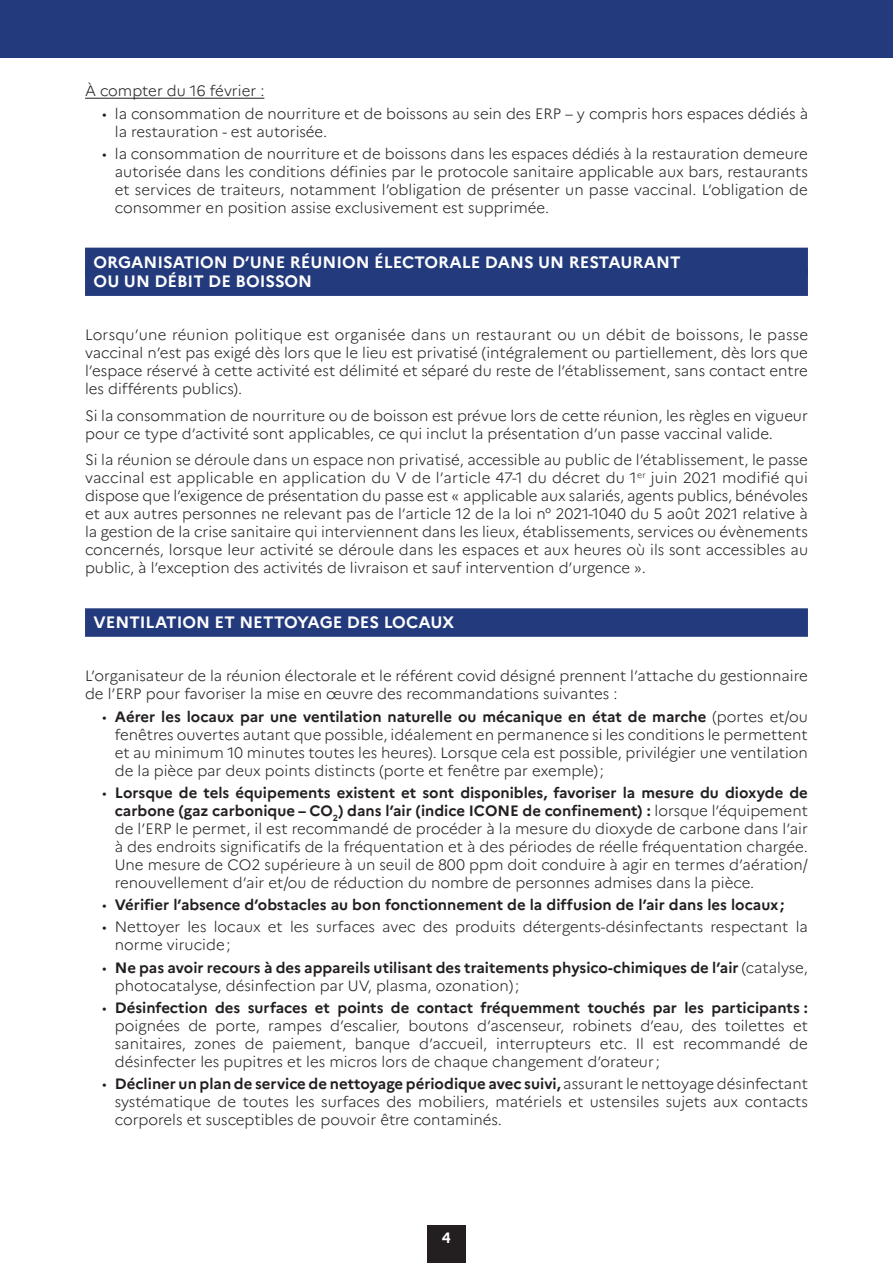
<style>
.page{position:relative;width:893px;height:1263px;background:#fff}
.page>*{position:absolute;margin:0;border:0;box-sizing:border-box;transform-origin:0 0}
.TITRE_PARTIE{font:700 16.5px "Marianne";color:#fff}
.Texte{font:300 15px/18px "Marianne";color:#231f20;text-align:justify}
.t1{font:700 15px/18px "Marianne";color:#231f20}
.t2{font:700 15px "Marianne";color:#fff}
.s1{font-weight:700}
.s2{font-weight:300}
</style>
<div class="page">
<div style="left:427px;top:1225px;width:39px;height:38px;background:#231f20"></div>
<div style="left:0;top:0;width:893px;height:57px;background:#233b7d"></div>
<hr style="left:85px;top:98px;width:179px;height:1px;background:#231f20">
<div style="left:85px;top:248px;width:723px;height:28px;background:#233b7d"></div>
<div style="left:85px;top:267px;width:723px;height:29px;background:#233b7d"></div>
<div style="left:85px;top:608px;width:723px;height:29px;background:#233b7d"></div>
<p class="Texte" style="left:85px;top:82px;width:181px">À compter du 16 février :</p>
<p class="Texte" style="left:115px;top:104px;width:695px;text-indent:-13px">• la consommation de nourriture et de boissons au sein des ERP – y compris hors espaces dédiés à la restauration - est autorisée.</p>
<p class="Texte" style="left:115px;top:144px;width:695px;text-indent:-13px">• la consommation de nourriture et de boissons dans les espaces dédiés à la restauration demeure autorisée dans les conditions définies par le protocole sanitaire applicable aux bars, restaurants et services de traiteurs, notamment l’obligation de présenter un passe vaccinal. L’obligation de consommer en position assise exclusivement est supprimée.</p>
<p class="TITRE_PARTIE" style="left:94px;top:252px;width:589px">ORGANISATION D’UNE RÉUNION ÉLECTORALE DANS UN RESTAURANT</p>
<p class="TITRE_PARTIE" style="left:94px;top:271px;width:220px">OU UN DÉBIT DE BOISSON</p>
<p class="Texte" style="left:85px;top:326px;width:725px">Lorsqu’une réunion politique est organisée dans un restaurant ou un débit de boissons, le passe vaccinal n’est pas exigé dès lors que le lieu est privatisé (intégralement ou partiellement, dès lors que l’espace réservé à cette activité est délimité et séparé du reste de l’établissement, sans contact entre les différents publics).</p>
<p class="Texte" style="left:85px;top:407px;width:724px">Si la consommation de nourriture ou de boisson est prévue lors de cette réunion, les règles en vigueur pour ce type d’activité sont applicables, ce qui inclut la présentation d’un passe vaccinal valide.</p>
<p class="Texte" style="left:85px;top:451px;width:725px">Si la réunion se déroule dans un espace non privatisé, accessible au public de l’établissement, le passe vaccinal est applicable en application du V de l’article 47-1 du décret du 1<sup>er</sup> juin 2021 modifié qui dispose que l’exigence de présentation du passe est « applicable aux salariés, agents publics, bénévoles et aux autres personnes ne relevant pas de l’article 12 de la loi n° 2021-1040 du 5 août 2021 relative à la gestion de la crise sanitaire qui interviennent dans les lieux, établissements, services ou évènements concernés, lorsque leur activité se déroule dans les espaces et aux heures où ils sont accessibles au public, à l’exception des activités de livraison et sauf intervention d’urgence ».</p>
<p class="TITRE_PARTIE" style="left:94px;top:612px;width:362px">VENTILATION ET NETTOYAGE DES LOCAUX</p>
<p class="Texte" style="left:85px;top:667px;width:724px">L’organisateur de la réunion électorale et le référent covid désigné prennent l’attache du gestionnaire de l’ERP pour favoriser la mise en œuvre des recommandations suivantes :</p>
<p class="Texte" style="left:115px;top:707px;width:695px;text-indent:-13px">• <span class="s1">Aérer les locaux par une ventilation naturelle ou mécanique en état de marche</span> (portes et/ou fenêtres ouvertes autant que possible, idéalement en permanence si les conditions le permettent et au minimum 10 minutes toutes les heures). Lorsque cela est possible, privilégier une ventilation de la pièce par deux points distincts (porte et fenêtre par exemple);</p>
<p class="Texte" style="left:115px;top:783px;width:695px;text-indent:-13px">• <span class="s1">Lorsque de tels équipements existent et sont disponibles, favoriser la mesure du dioxyde de carbone (gaz carbonique – CO</span><sub>2</sub><span class="s1">) dans l’air (indice ICONE de confinement) :</span> lorsque l’équipement de l’ERP le permet, il est recommandé de procéder à la mesure du dioxyde de carbone dans l’air à des endroits significatifs de la fréquentation et à des périodes de réelle fréquentation chargée.<br>Une mesure de CO2 supérieure à un seuil de 800 ppm doit conduire à agir en termes d’aération/ renouvellement d’air et/ou de réduction du nombre de personnes admises dans la pièce.</p>
<p class="t1" style="left:102px;top:896px;width:684px"><span class="s2">•</span> Vérifier l’absence d’obstacles au bon fonctionnement de la diffusion de l’air dans les locaux;</p>
<p class="Texte" style="left:115px;top:918px;width:695px;text-indent:-13px">• Nettoyer les locaux et les surfaces avec des produits détergents-désinfectants respectant la norme virucide;</p>
<p class="t1" style="left:115px;top:958px;width:695px;text-indent:-13px"><span class="s2">•</span> Ne pas avoir recours à des appareils utilisant des traitements physico-chimiques de l’air <span class="s2">(catalyse, photocatalyse, désinfection par UV, plasma, ozonation);</span></p>
<p class="Texte" style="left:115px;top:998px;width:695px;text-indent:-13px">• <span class="s1">Désinfection des surfaces et points de contact fréquemment touchés par les participants : </span>poignées de porte, rampes d’escalier, boutons d’ascenseur, robinets d’eau, des toilettes et sanitaires, zones de paiement, banque d’accueil, interrupteurs etc. Il est recommandé de désinfecter les pupitres et les micros lors de chaque changement d’orateur;</p>
<p class="Texte" style="left:115px;top:1075px;width:695px;text-indent:-13px">• <span class="s1">Décliner un plan de service de nettoyage périodique avec suivi,</span> assurant le nettoyage désinfectant systématique de toutes les surfaces des mobiliers, matériels et ustensiles sujets aux contacts corporels et susceptibles de pouvoir être contaminés.</p>
<p class="t2" style="left:442px;top:1228px;width:10px">4</p>
</div>
